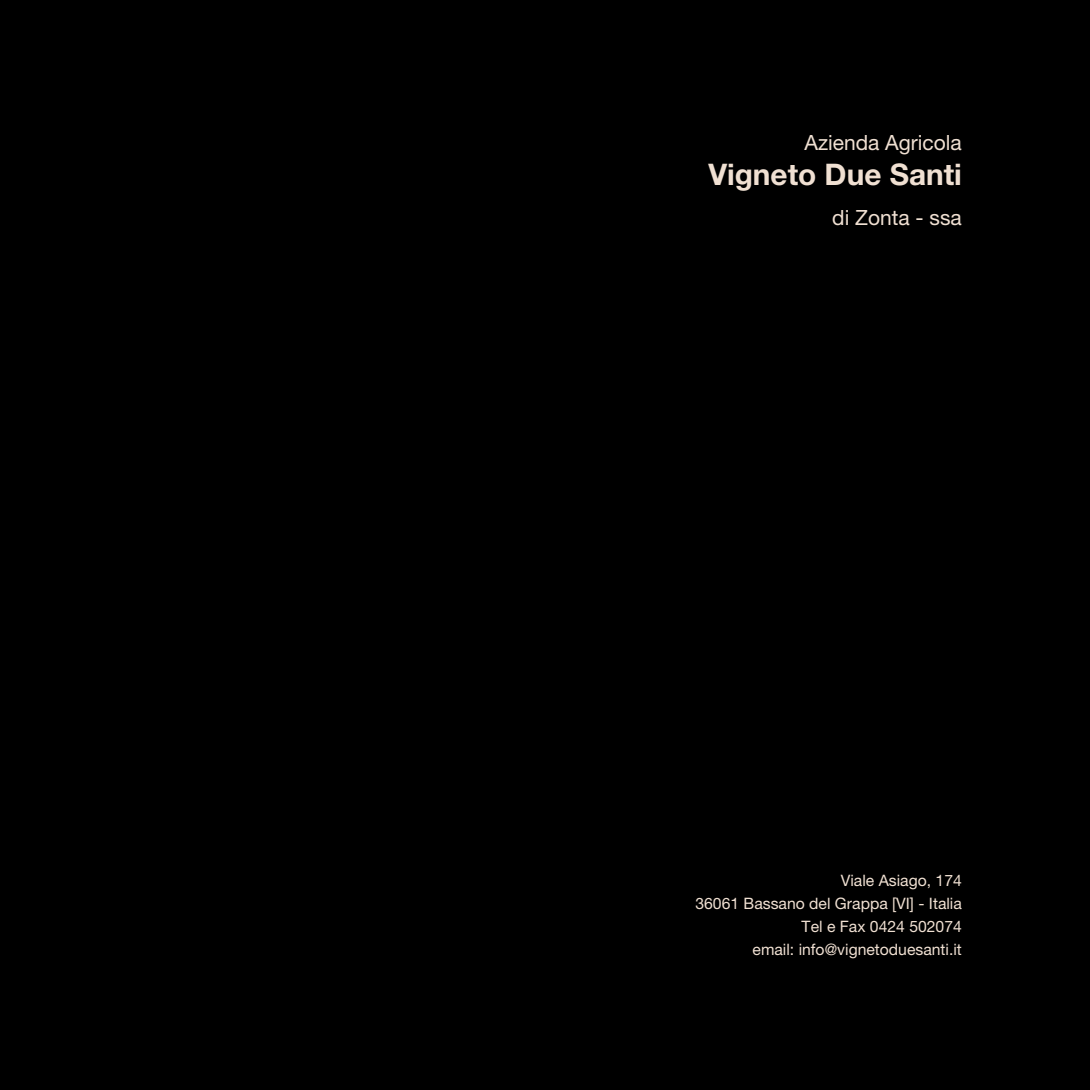
<style>
.page{position:relative;width:1090px;height:1090px;background:#fff}
.page>*{position:absolute;margin:0;border:0;box-sizing:border-box;transform-origin:0 0}
.t1{font:700 29.75px "Helvetica Neue LT Pro";color:#f0e0d2}
.t2{font:21px "Helvetica Neue LT Pro";color:#f0e0d2}
.t3{font:15.75px "Helvetica Neue LT Pro";color:#f0e0d2}
</style>
<div class="page">
<div style="left:0;top:0;width:1089px;height:1089px;background:#000"></div>
<p class="t2" style="left:804px;top:130px;width:159px">Azienda Agricola</p>
<p class="t1" style="left:708px;top:156px;width:255px">Vigneto Due Santi</p>
<p class="t2" style="left:832px;top:205px;width:131px">di Zonta - ssa</p>
<p class="t3" style="left:840px;top:871px;width:123px">Viale Asiago, 174</p>
<p class="t3" style="left:695px;top:894px;width:268px">36061 Bassano del Grappa [VI] - Italia</p>
<p class="t3" style="left:801px;top:916px;width:162px">Tel e Fax 0424 502074</p>
<p class="t3" style="left:752px;top:939px;width:211px">email: info@vignetoduesanti.it</p>
</div>
